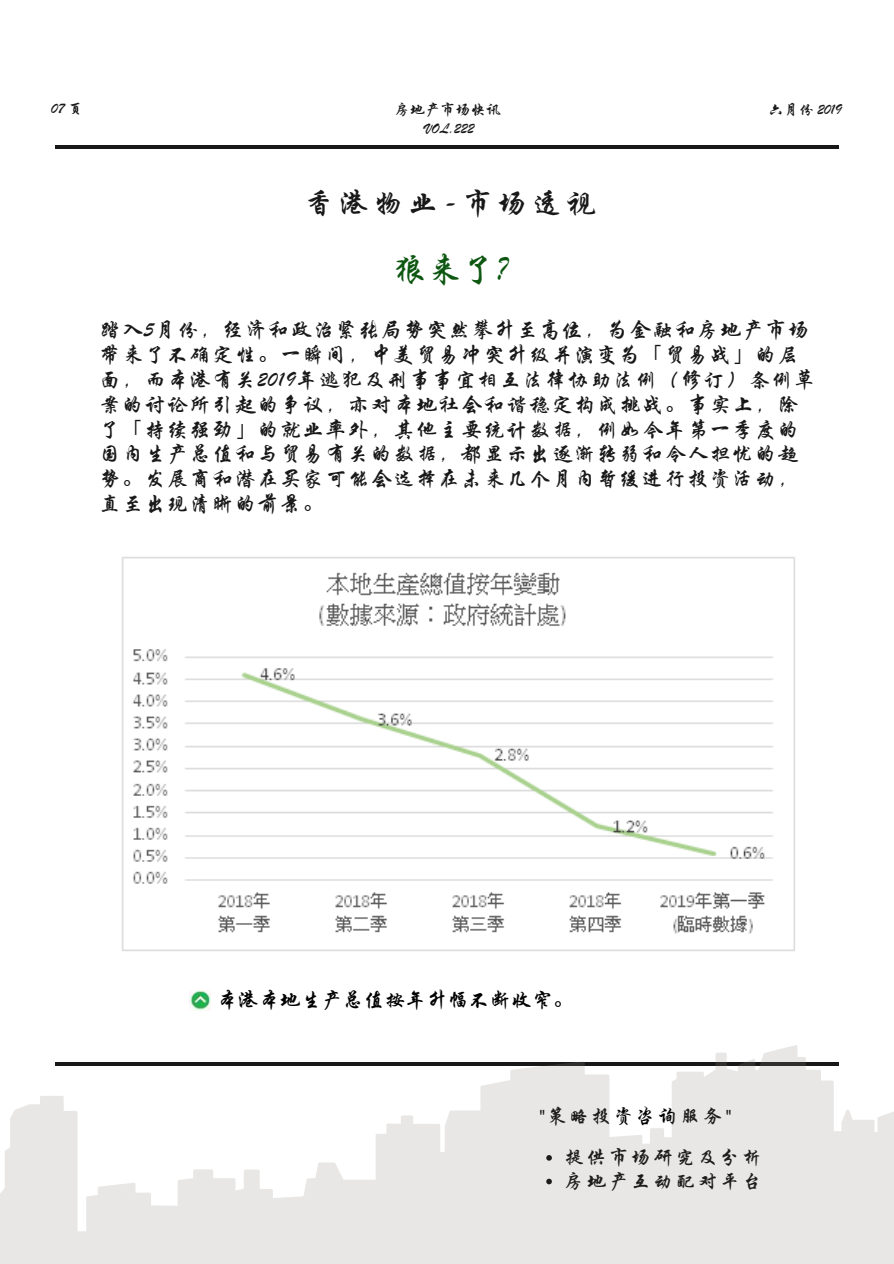
<style>
.page{position:relative;width:894px;height:1264px;background:#fff}
.page>*{position:absolute;margin:0;border:0;box-sizing:border-box;transform-origin:0 0}
.t1{font:34.8px "ST Xingkai";color:#0d5711}
.t2{font:29.85px "ST Xingkai";letter-spacing:.16em;color:#181818}
.t3{font:21.45px/24.8px "ST Xingkai";letter-spacing:.05em;color:#181818}
.t4{font:21px "ST Xingkai";color:#000}
.t5{font:19.8px/41.2px "ST Xingkai";letter-spacing:.12em;color:#000}
.t6{font:15.15px "ST Xingkai";color:#181818}
</style>
<div class="page">
<hr style="left:55px;top:146px;width:783px;height:3px;background:#181818">
<svg style="left:0;top:1049px;width:893px;height:214px;fill:#e8e7e6"></svg>
<img style="left:122px;top:557px;width:673px;height:394px">
<img style="left:190px;top:990px;width:20px;height:20px">
<p class="t6" style="left:51px;top:101px;width:34px">07 页</p>
<p class="t6" style="left:395px;top:101px;width:107px">房地产市场快讯</p>
<p class="t6" style="left:768px;top:101px;width:75px">六月份 2019</p>
<p class="t6" style="left:425px;top:121px;width:51px">VOL.222</p>
<h2 class="t2" style="left:304px;top:188px;width:293px">香港物业-市场透视</h2>
<h1 class="t1" style="left:391px;top:252px;width:117px">狼来了?</h1>
<p class="t3" style="left:99px;top:318px;width:717px">踏入5月份，经济和政治紧张局势突然攀升至高位，为金融和房地产市场带来了不确定性。一瞬间，中美贸易冲突升级并演变为「贸易战」的层面，而本港有关2019年逃犯及刑事事宜相互法律协助法例（修订）条例草案的讨论所引起的争议，亦对本地社会和谐稳定构成挑战。事实上，除了「持续强劲」的就业率外，其他主要统计数据，例如今年第一季度的国内生产总值和与贸易有关的数据，都显示出逐渐转弱和令人担忧的趋势。发展商和潜在买家可能会选择在未来几个月内暂缓进行投资活动，直至出现清晰的前景。</p>
<p class="t4" style="left:216px;top:989px;width:359px">本港本地生产总值按年升幅不断收窄。</p>
<p class="t5" style="left:564px;top:1095px;width:199px;text-indent:-26px">"策略投资咨询服务"<br>提供市场研究及分析</p>
<p class="t5" style="left:564px;top:1160px;width:199px">房地产互动配对平台</p>
</div>
